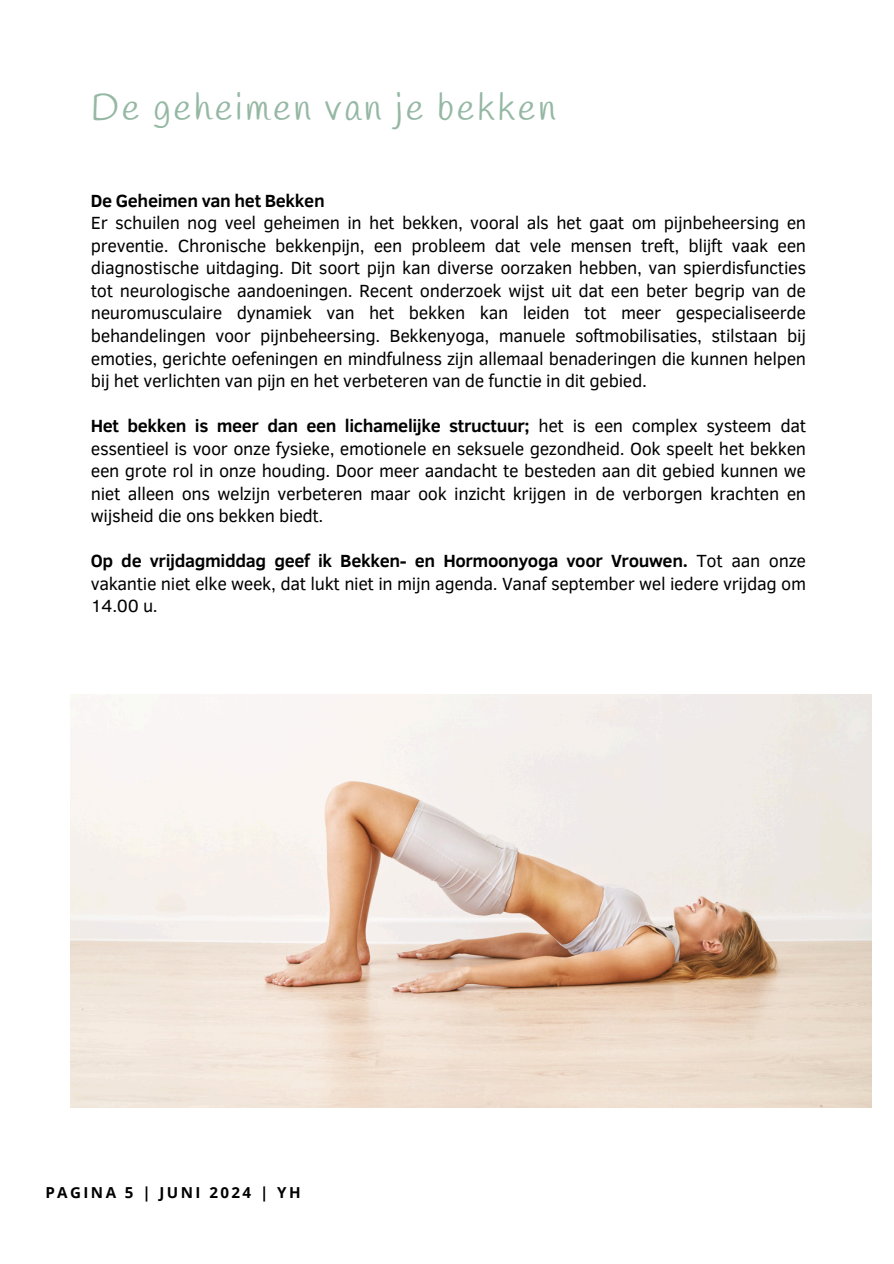
<style>
.page{position:relative;width:894px;height:1264px;background:#fff}
.page>*{position:absolute;margin:0;border:0;box-sizing:border-box;transform-origin:0 0}
.t1{font:37.5px "Handlee";letter-spacing:.07em;color:#95b8a4}
.t2{font:18px/22.5px "Clear Sans";letter-spacing:-.02em;color:#000;text-align:justify}
.t3{font:700 15.15px "Open Sans";letter-spacing:.16em;color:#000}
.s1{font-weight:700}
</style>
<div class="page">
<img style="left:71px;top:694px;width:800px;height:413px">
<p class="t1" style="left:91px;top:85px;width:466px">De geheimen van je bekken</p>
<h1 class="t2" style="left:91px;top:188px;width:716px;text-align:left"><span class="s1">De Geheimen van het Bekken<br></span>Er schuilen nog veel geheimen in het bekken, vooral als het gaat om pijnbeheersing en preventie. Chronische bekkenpijn, een probleem dat vele mensen treft, blijft vaak een diagnostische uitdaging. Dit soort pijn kan diverse oorzaken hebben, van spierdisfuncties tot neurologische aandoeningen. Recent onderzoek wijst uit dat een beter begrip van de neuromusculaire dynamiek van het bekken kan leiden tot meer gespecialiseerde behandelingen voor pijnbeheersing. Bekkenyoga, manuele softmobilisaties, stilstaan bij emoties, gerichte oefeningen en mindfulness zijn allemaal benaderingen die kunnen helpen bij het verlichten van pijn en het verbeteren van de functie in dit gebied.</h1>
<h2 class="t2" style="left:91px;top:413px;width:716px"><span class="s1">Het bekken is meer dan een lichamelijke structuur;</span> het is een complex systeem dat essentieel is voor onze fysieke, emotionele en seksuele gezondheid. Ook speelt het bekken een grote rol in onze houding. Door meer aandacht te besteden aan dit gebied kunnen we niet alleen ons welzijn verbeteren maar ook inzicht krijgen in de verborgen krachten en wijsheid die ons bekken biedt.</h2>
<h2 class="t2" style="left:91px;top:548px;width:716px"><span class="s1">Op de vrijdagmiddag geef ik Bekken- en Hormoonyoga voor Vrouwen.</span> Tot aan onze vakantie niet elke week, dat lukt niet in mijn agenda. Vanaf september wel iedere vrijdag om 14.00 u.</h2>
<h2 class="t3" style="left:45px;top:1182px;width:257px">PAGINA 5 | JUNI 2024 | YH</h2>
</div>
